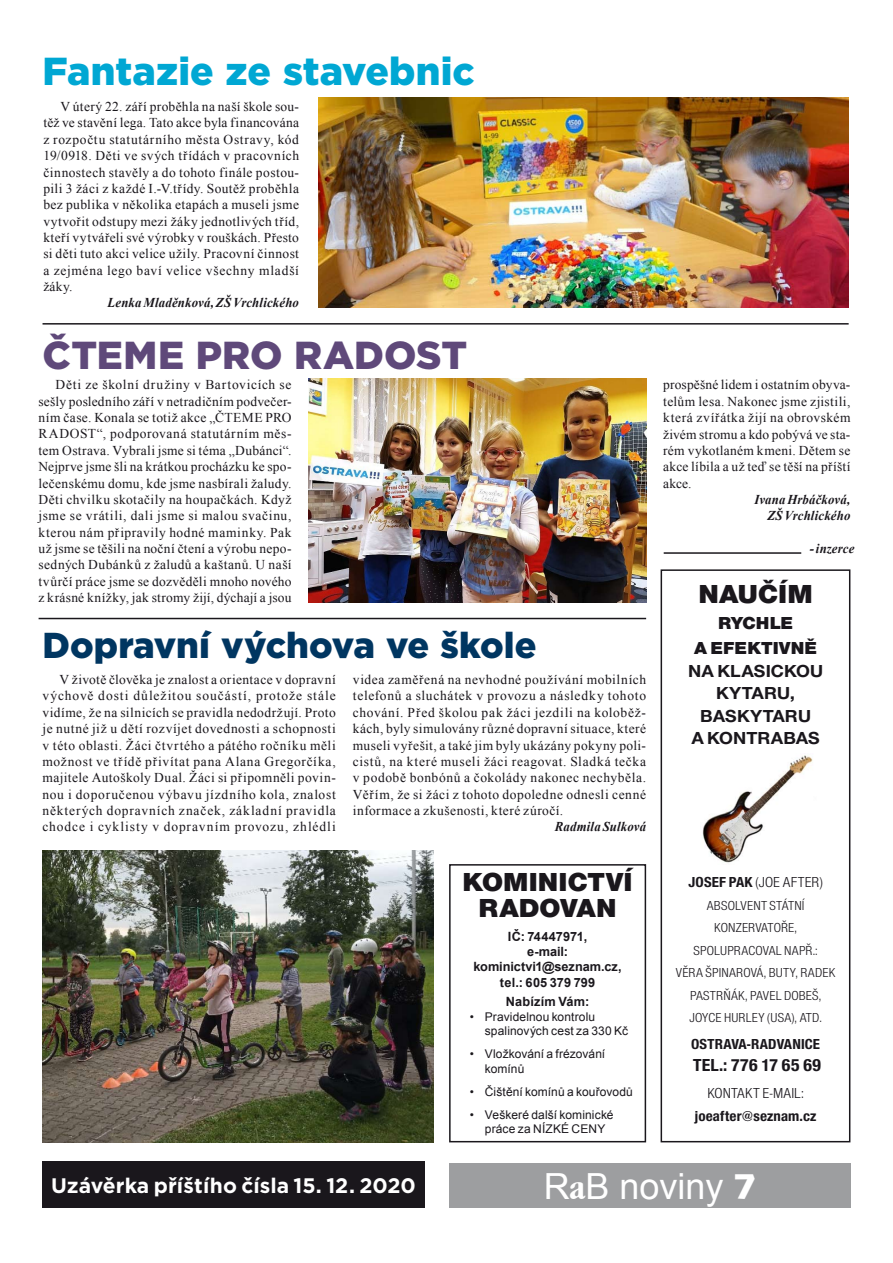
<style>
.page{position:relative;width:893px;height:1263px;background:#fff}
.page>*{position:absolute;margin:0;border:0;box-sizing:border-box;transform-origin:0 0}
.t1{font:900 39px "Gotham";color:#00a7d3}
.t2{font:900 39px "Gotham";color:#5f497a}
.t3{font:900 36px "Gotham";color:#003661}
.t4{font:36px "Arial";color:#fff}
.t5{font:900 27px/25.5px "Nimbus Sans Novus TOT";color:#1a171c;text-align:center;scale:1.06 1}
.t6{font:700 21px "Gotham";color:#fff}
.t7{font:700 18px/22.5px "Nimbus Sans Novus TOT";letter-spacing:.005em;color:#1a171c;text-align:center;scale:1.06 1}
.t8{font:900 18px/25.5px "Nimbus Sans Novus TOT";letter-spacing:.005em;color:#1a171c;text-align:center;scale:1.06 1}
.t9{font:18px "Nimbus Sans Novus TOT Bol Con";letter-spacing:-.005em;color:#1a171c;scale:1.06 1}
.t10{font:15px "Nimbus Sans Novus TOT Bol Con";letter-spacing:.01em;color:#1a171c;scale:1.06 1}
.t11{font:15px "Nimbus Sans Novus TOT Reg Con";letter-spacing:.01em;color:#1a171c;scale:1.06 1}
.t12{font:13.5px/16.4px "Times New Roman";letter-spacing:.035em;color:#1a171c;text-align:justify}
.t13{font:13.5px/22.5px "Nimbus Sans Novus TOT Reg Con";letter-spacing:.01em;color:#1a171c;text-align:center;scale:1.06 1}
.t14{font:italic 700 13.5px/16.4px "Times New Roman";letter-spacing:.01em;color:#1a171c;text-align:right;scale:.95 1}
.t15{font:700 12.75px/15.3px "Arial";letter-spacing:.005em;color:#1a171c;text-align:center}
.t16{font:12px/14.4px "Arial";letter-spacing:.01em;color:#1a171c}
.s1{font-family:"Nimbus Sans Novus TOT Bol Con"}
.s2{font-family:"Garmd ITC Bk Cn BTCE Bold Condensed"}
.s3{font-family:"Humanst 531 Blk BTCE Black"}
</style>
<div class="page">
<div style="left:449px;top:1163px;width:401px;height:45px;background:#9d9ea0"></div>
<div style="left:43px;top:1161px;width:382px;height:47px;background:#1a171c"></div>
<div style="left:449px;top:864px;width:197px;height:278px;border:2px solid #1a171c"></div>
<div style="left:661px;top:569px;width:189px;height:573px;border:2px solid #1a171c"></div>
<img style="left:702px;top:755px;width:111px;height:108px">
<img style="left:309px;top:378px;width:337px;height:224px">
<img style="left:318px;top:98px;width:531px;height:209px">
<img style="left:43px;top:850px;width:391px;height:292px">
<hr style="left:43px;top:323px;width:806px;height:2px;background:#1a171c">
<hr style="left:39px;top:618px;width:607px;height:1px;background:#1a171c">
<hr style="left:664px;top:552px;width:137px;height:2px;background:#1a171c">
<h1 class="t1" style="left:43px;top:45px;width:434px">Fantazie ze stavebnic</h1>
<p class="t12" style="left:43px;top:98px;width:257px;text-indent:17px">V úterý 22. září proběhla na naší škole sou&shy;těž ve stavění lega. Tato akce byla financována z rozpočtu statutárního města Ostravy, kód 19/0918. Děti ve svých třídách v pracovních činnostech stavěly a do tohoto finále postou&shy;pili 3 žáci z každé I.-V.třídy. Soutěž proběhla bez publika v několika etapách a museli jsme vytvořit odstupy mezi žáky jednotlivých tříd, kteří vytvářeli své výrobky v rouškách. Přesto si děti tuto akci velice užily. Pracovní činnost a zejména lego baví velice všechny mladší žáky.</p>
<p class="t14" style="left:108px;top:294px;width:203px">Lenka Mladěnková, ZŠ Vrchlického</p>
<h1 class="t2" style="left:43px;top:328px;width:84px">ČTEME</h1>
<h1 class="t2" style="left:196px;top:328px;width:128px">PR O RAD</h1>
<h1 class="t2" style="left:384px;top:328px;width:85px">OST</h1>
<p class="t12" style="left:39px;top:376px;width:255px;text-indent:17px">Děti ze školní družiny v Bartovicích se sešly posledního září v netradičním podvečer&shy;ním čase. Konala se totiž akce „ČTEME PRO RADOST“, podporovaná statutárním měs&shy;tem Ostrava. Vybrali jsme si téma „Dubánci“.<br>Nejprve jsme šli na krátkou procházku ke spo&shy;lečenskému domu, kde jsme nasbírali žaludy.<br>Děti chvilku skotačily na houpačkách. Když jsme se vrátili, dali jsme si malou svačinu, kterou nám připravily hodné maminky. Pak už jsme se těšili na noční čtení a výrobu nepo&shy;sedných Dubánků z žaludů a kaštanů. U naší tvůrčí práce jsme se dozvěděli mnoho nového z krásné knížky, jak stromy žijí, dýchají a jsou</p>
<p class="t12" style="left:663px;top:376px;width:189px">prospěšné lidem i ostatním obyva&shy;telům lesa. Nakonec jsme zjistili, která zvířátka žijí na obrovském živém stromu a kdo pobývá ve sta&shy;rém vykotlaném kmeni. Dětem se akce líbila a už teď se těší na příští akce.</p>
<p class="t14" style="left:755px;top:491px;width:102px">Ivana Hrbáčková,<br>ZŠ Vrchlického</p>
<p class="t14" style="left:810px;top:540px;width:49px">- inzerce</p>
<h3 class="t5" style="left:699px;top:581px;width:109px">NAUČÍM</h3>
<h3 class="t8" style="left:694px;top:610px;width:117px">RYCHLE<br>A EFEKTIVNĚ</h3>
<h3 class="t7" style="left:688px;top:659px;width:129px">NA KLASICKOU<br>KYTARU,<br>BASKYTARU<br>A KONTRABAS</h3>
<h2 class="t3" style="left:43px;top:620px;width:496px">Dopravní výchova ve škole</h2>
<p class="t12" style="left:43px;top:671px;width:295px;text-indent:17px">V životě člověka je znalost a orientace v dopravní výchově dosti důležitou součástí, protože stále vidíme, že na silnicích se pravidla nedodržují. Proto je nutné již u dětí rozvíjet dovednosti a schopnosti v této oblasti. Žáci čtvrtého a pátého ročníku měli možnost ve třídě přivítat pana Alana Gregorčíka, majitele Autoškoly Dual. Žáci si připomněli povin&shy;nou i doporučenou výbavu jízdního kola, znalost některých dopravních značek, základní pravidla chodce i cyklisty v dopravním provozu, zhlédli</p>
<p class="t12" style="left:353px;top:671px;width:295px">videa zaměřená na nevhodné používání mobilních telefonů a sluchátek v provozu a následky tohoto chování. Před školou pak žáci jezdili na koloběž&shy;kách, byly simulovány různé dopravní situace, které museli vyřešit, a také jim byly ukázány pokyny poli&shy;cistů, na které museli žáci reagovat. Sladká tečka v podobě bonbónů a čokolády nakonec nechyběla.<br>Věřím, že si žáci z tohoto dopoledne odnesli cenné informace a zkušenosti, které zúročí.</p>
<p class="t14" style="left:555px;top:818px;width:97px">Radmila Sulková</p>
<h3 class="t5" style="left:463px;top:869px;width:162px">KOMINICTVÍ<br>RADOVAN</h3>
<p class="t15" style="left:474px;top:929px;width:150px">IČ: 74447971,<br>e-mail: kominictvi1@seznam.cz, tel.: 605 379 799</p>
<p class="t15" style="left:506px;top:995px;width:85px">Nabízím Vám:</p>
<p class="t16" style="left:485px;top:1009px;width:145px;text-indent:-15px">• Pravidelnou kontrolu spalinových cest za 330 Kč</p>
<p class="t16" style="left:485px;top:1047px;width:122px;text-indent:-15px">• Vložkování a frézování komínů</p>
<p class="t16" style="left:470px;top:1084px;width:165px">• Čištění komínů a kouřovodů</p>
<p class="t16" style="left:470px;top:1107px;width:145px;text-align:center">• Veškeré další kominické práce za NÍZKÉ CENY</p>
<p class="t11" style="left:688px;top:874px;width:128px"><span class="s1">JOSEF PAK</span> (JOE AFTER)</p>
<p class="t13" style="left:676px;top:894px;width:152px">ABSOLVENT STÁTNÍ<br>KONZERVATOŘE,<br>SPOLUPRACOVAL NAPŘ.:<br>VĚRA ŠPINAROVÁ, BUTY, RADEK<br>PASTRŇÁK, PAVEL DOBEŠ,<br>JOYCE HURLEY (USA), ATD.</p>
<p class="t10" style="left:691px;top:1035px;width:123px">OSTRAVA-RADVANICE</p>
<h3 class="t9" style="left:693px;top:1055px;width:122px">TEL.: 776 17 65 69</h3>
<p class="t11" style="left:707px;top:1085px;width:92px">KONTAKT E-MAIL:</p>
<p class="t10" style="left:695px;top:1107px;width:116px">joeafter@seznam.cz</p>
<h3 class="t6" style="left:51px;top:1171px;width:366px">Uzávěrka příštího čísla 15. 12. 2020</h3>
<h2 class="t4" style="left:544px;top:1163px;width:214px">R<span class="s2">a</span>B noviny <span class="s3">7</span></h2>
</div>
